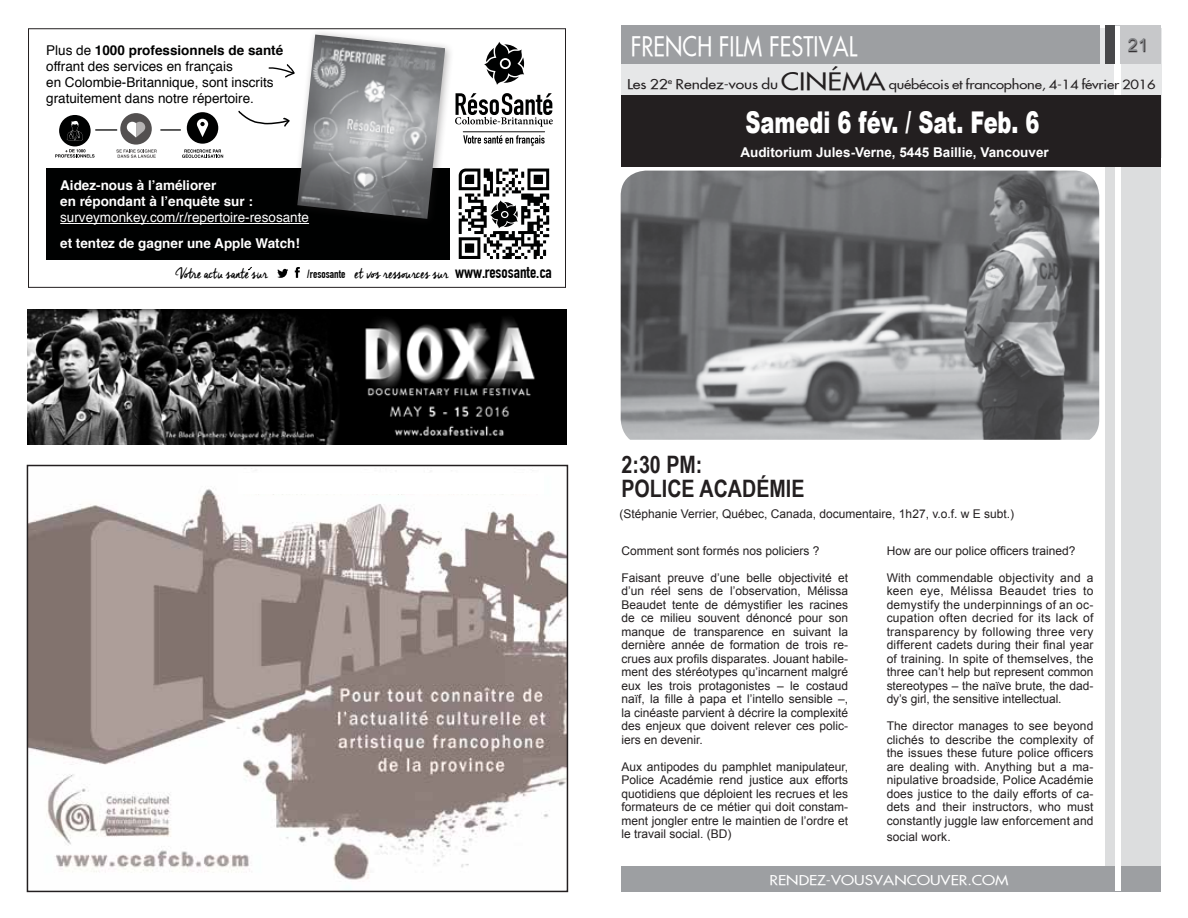
<style>
.page{position:relative;width:1188px;height:918px;background:#fff}
.page>*{position:absolute;margin:0;border:0;box-sizing:border-box;transform-origin:0 0}
.t1{font:900 30px "Arial";color:#fff;scale:.7 1}
.t2{font:27px "Fusi Wide Normal";letter-spacing:.01em;color:#fff;scale:.7 1}
.t3{font:700 24px/24px "Arial Narrow";color:#231f20}
.t4{font:18px "Arial";color:#888a8d}
.t5{font:14.7px "Cheddar Jack";letter-spacing:-.02em;color:#000101}
.t6{font:13.5px/16.2px "Helvetica";color:#000101}
.t7{font:700 13.5px/16.2px "Helvetica";color:#fff}
.t8{font:700 13.5px "Arial";color:#fff}
.t9{font:13.5px "Helvetica";color:#fff}
.t10{font:13.5px "Fusi Wide Normal";color:#fff}
.t11{font:12.75px "Fusi Wide Normal";letter-spacing:-.015em;color:#231f20}
.t12{font:12px/13.5px "Arial";color:#231f20;text-align:justify}
.s1{font-weight:700}
.s2{font-family:"DIN Condensed";font-weight:700;font-size:11.7px}
.s3{font-family:"DIN Condensed";font-weight:700;font-size:16.95px}
.s4{font-size:13.5px}
.s5{font-size:24px}
</style>
<div class="page">
<div style="left:46px;top:168px;width:404px;height:91px;background:#000101"></div>
<hr style="left:60px;top:223px;width:249px;height:1px;background:#fff">
<svg style="left:459px;top:168px;width:90px;height:91px"></svg>
<svg style="left:268px;top:64px;width:24px;height:14px"></svg>
<div style="left:292px;top:29px;width:163px;height:200px;background:#231f20;opacity:.35"></div>
<img style="left:297px;top:35px;width:148px;height:184px">
<svg style="left:55px;top:149px;width:40px;height:9px"></svg>
<svg style="left:182px;top:149px;width:41px;height:9px"></svg>
<svg style="left:116px;top:149px;width:41px;height:9px"></svg>
<div style="left:59px;top:115px;width:32px;height:31px;background:#000101;border-radius:50%"></div>
<svg style="left:67px;top:120px;width:16px;height:21px"></svg>
<div style="left:187px;top:112px;width:31px;height:32px;background:#000101;border-radius:50%"></div>
<svg style="left:197px;top:119px;width:11px;height:18px"></svg>
<div style="left:120px;top:113px;width:32px;height:32px;background:#535050;border-radius:50%"></div>
<svg style="left:127px;top:122px;width:18px;height:16px"></svg>
<hr style="left:95px;top:129px;width:22px;height:2px;background:#000101">
<hr style="left:160px;top:129px;width:21px;height:2px;background:#000101">
<svg style="left:295px;top:267px;width:5px;height:11px"></svg>
<svg style="left:277px;top:269px;width:11px;height:9px"></svg>
<hr style="left:463px;top:131px;width:82px;height:1px;background:#000101">
<svg style="left:455px;top:93px;width:98px;height:34px"></svg>
<svg style="left:463px;top:135px;width:82px;height:11px"></svg>
<svg style="left:484px;top:42px;width:40px;height:43px"></svg>
<svg style="left:238px;top:110px;width:52px;height:17px"></svg>
<div style="left:28px;top:28px;width:538px;height:260px;border:1px solid #231f20"></div>
<img style="left:30px;top:489px;width:535px;height:391px">
<div style="left:27px;top:465px;width:541px;height:427px;border:2px solid #231f20"></div>
<div style="left:238px;top:473px;width:306px;height:21px;background:#fff"></div>
<img style="left:27px;top:309px;width:540px;height:135px">
<div style="left:621px;top:28px;width:540px;height:129px;background:#e6e7e8"></div>
<div style="left:1105px;top:162px;width:56px;height:728px;background:#dcddde"></div>
<div style="left:621px;top:866px;width:540px;height:26px;background:#9d9fa2"></div>
<div style="left:1115px;top:29px;width:5px;height:862px;background:#fff"></div>
<div style="left:621px;top:26px;width:479px;height:38px;background:#9d9fa2"></div>
<div style="left:1105px;top:26px;width:56px;height:38px;background:#c7c8ca"></div>
<div style="left:1115px;top:26px;width:5px;height:129px;background:#fff"></div>
<div style="left:621px;top:95px;width:540px;height:72px;background:#231f20"></div>
<div style="left:1105px;top:26px;width:10px;height:38px;background:#48484a"></div>
<svg style="left:1128px;top:39px;width:18px;height:14px"></svg>
<img style="left:621px;top:171px;width:478px;height:269px">
<p class="t6" style="left:46px;top:42px;width:239px">Plus de <span class="s1">1000 professionnels de santé </span>offrant des services en français<br>en Colombie-Britannique, sont inscrits gratuitement dans notre répertoire.</p>
<p class="t7" style="left:60px;top:177px;width:194px">Aidez-nous à l’améliorer<br>en répondant à l’enquête sur :</p>
<p class="t9" style="left:60px;top:207px;width:250px">surveymonkey.com/r/repertoire-resosante</p>
<p class="t7" style="left:60px;top:235px;width:241px">et tentez de gagner une Apple Watch!</p>
<p class="t5" style="left:176px;top:266px;width:94px">Votre actu sante sur</p>
<p class="t5" style="left:307px;top:266px;width:246px"><span class="s2">/resosante</span> et vos ressources sur <span class="s3">www.resosante.ca</span></p>
<h2 class="t2" style="left:631px;top:29px;width:325px">FRENCH FILM FESTIVAL</h2>
<p class="t11" style="left:627px;top:77px;width:530px"><span class="s4">Les 22</span><sup>e</sup> <span class="s4">Rendez-vous du</span> <span class="s5">CINÉMA</span> québécois et francophone, 4-14 février 2016</p>
<h3 class="t4" style="left:1128px;top:33px;width:22px">21</h3>
<h1 class="t1" style="left:745px;top:101px;width:422px">Samedi 6 fév. / Sat. Feb. 6</h1>
<p class="t8" style="left:740px;top:143px;width:310px">Auditorium Jules-Verne, 5445 Baillie, Vancouver</p>
<h3 class="t3" style="left:622px;top:452px;width:184px">2:30 PM:<br>POLICE ACADÉMIE</h3>
<p class="t12" style="left:620px;top:507px;width:396px">(Stéphanie Verrier, Québec, Canada, documentaire, 1h27, v.o.f. w E subt.)</p>
<p class="t12" style="left:622px;top:544px;width:200px">Comment sont formés nos policiers ?</p>
<p class="t12" style="left:622px;top:571px;width:228px">Faisant preuve d’une belle objectivité et d’un réel sens de l’observation, Mélissa Beaudet tente de démystifier les racines de ce milieu souvent dénoncé pour son manque de transparence en suivant la dernière année de formation de trois re&shy;crues aux profils disparates. Jouant habile&shy;ment des stéréotypes qu’incarnent malgré eux les trois protagonistes – le costaud naïf, la fille à papa et l’intello sensible –, la cinéaste parvient à décrire la complexité des enjeux que doivent relever ces polic&shy;iers en devenir.</p>
<p class="t12" style="left:622px;top:760px;width:228px">Aux antipodes du pamphlet manipulateur, Police Académie rend justice aux efforts quotidiens que déploient les recrues et les formateurs de ce métier qui doit constam&shy;ment jongler entre le maintien de l’ordre et le travail social. (BD)</p>
<p class="t12" style="left:887px;top:544px;width:190px">How are our police officers trained?</p>
<p class="t12" style="left:887px;top:571px;width:208px">With commendable objectivity and a keen eye, Mélissa Beaudet tries to demystify the underpinnings of an oc&shy;cupation often decried for its lack of transparency by following three very different cadets during their final year of training. In spite of themselves, the three can’t help but represent common stereotypes – the naïve brute, the dad&shy;dy’s girl, the sensitive intellectual.</p>
<p class="t12" style="left:887px;top:719px;width:208px">The director manages to see beyond clichés to describe the complexity of the issues these future police officers are dealing with. Anything but a ma&shy;nipulative broadside, Police Académie does justice to the daily efforts of ca&shy;dets and their instructors, who must constantly juggle law enforcement and</p>
<p class="t12" style="left:887px;top:830px;width:65px">social work.</p>
<p class="t10" style="left:770px;top:871px;width:241px">RENDEZ-VOUSVANCOUVER.COM</p>
</div>
